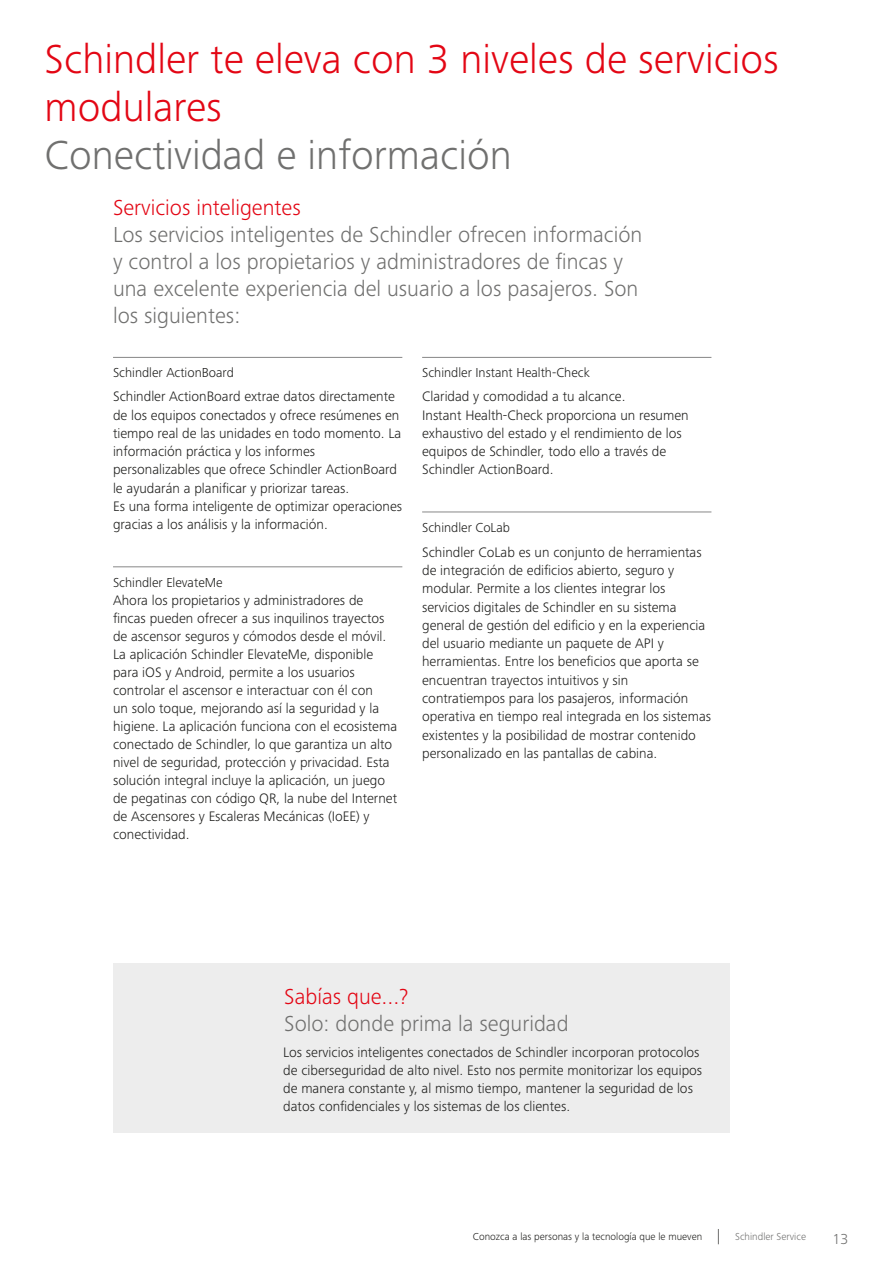
<style>
.page{position:relative;width:893px;height:1263px;background:#fff}
.page>*{position:absolute;margin:0;border:0;box-sizing:border-box;transform-origin:0 0}
.t1{font:300 42px/48px "Frutiger Next LTW1 G";color:#e30614}
.t2{font:300 42px "Frutiger Next LTW1 G";color:#70706f}
.t3{font:300 22.5px/27px "Frutiger Next LTW1 G";color:#70706f}
.t4{font:300 22.5px "Frutiger Next LTW1 G";color:#e30614}
.t5{font:300 15px "Frutiger Next LTW1 G";color:#70706f}
.t6{font:300 14.25px/18.3px "Frutiger Next LTW1 G";color:#1d1d1b}
.t7{font:300 13.5px "Frutiger Next LTW1 G";color:#1d1d1b}
.t8{font:300 10.5px "Frutiger Next LTW1 G";color:#1d1d1b}
.t9{font:300 10.5px "Frutiger Next LTW1 G";color:#70706f}
</style>
<div class="page">
<div style="left:113px;top:963px;width:617px;height:169px;background:#ededed"></div>
<hr style="left:113px;top:357px;width:289px;height:1px;background:#878787">
<hr style="left:113px;top:566px;width:289px;height:1px;background:#878787">
<hr style="left:422px;top:357px;width:289px;height:1px;background:#878787">
<hr style="left:422px;top:512px;width:289px;height:1px;background:#878787">
<svg style="left:718px;top:1229px;width:1px;height:15px"></svg>
<h1 class="t1" style="left:45px;top:35px;width:736px">Schindler te eleva con 3 niveles de servicios modulares</h1>
<h1 class="t2" style="left:45px;top:131px;width:469px">Conectividad e información</h1>
<p class="t4" style="left:113px;top:195px;width:189px">Servicios inteligentes</p>
<p class="t3" style="left:113px;top:221px;width:531px">Los servicios inteligentes de Schindler ofrecen información y control a los propietarios y administradores de fncas y una excelente experiencia del usuario a los pasajeros. Son los siguientes:</p>
<p class="t7" style="left:113px;top:365px;width:122px">Schindler ActionBoard</p>
<p class="t6" style="left:113px;top:387px;width:291px">Schindler ActionBoard extrae datos directamente de los equipos conectados y ofrece resúmenes en tiempo real de las unidades en todo momento. La información práctica y los informes personalizables que ofrece Schindler ActionBoard le ayudarán a planifcar y priorizar tareas.<br>Es una forma inteligente de optimizar operaciones gracias a los análisis y la información.</p>
<p class="t7" style="left:113px;top:574px;width:111px">Schindler ElevateMe</p>
<p class="t6" style="left:113px;top:591px;width:286px">Ahora los propietarios y administradores de fncas pueden ofrecer a sus inquilinos trayectos de ascensor seguros y cómodos desde el móvil.<br>La aplicación Schindler ElevateMe, disponible para iOS y Android, permite a los usuarios controlar el ascensor e interactuar con él con<br>un solo toque, mejorando así la seguridad y la higiene. La aplicación funciona con el ecosistema conectado de Schindler, lo que garantiza un alto nivel de seguridad, protección y privacidad. Esta solución integral incluye la aplicación, un juego de pegatinas con código QR, la nube del Internet de Ascensores y Escaleras Mecánicas (IoEE) y conectividad.</p>
<p class="t7" style="left:422px;top:365px;width:169px">Schindler Instant Health-Check</p>
<p class="t6" style="left:422px;top:387px;width:268px">Claridad y comodidad a tu alcance.<br>Instant Health-Check proporciona un resumen exhaustivo del estado y el rendimiento de los equipos de Schindler, todo ello a través de Schindler ActionBoard.</p>
<p class="t7" style="left:422px;top:519px;width:89px">Schindler CoLab</p>
<p class="t6" style="left:422px;top:543px;width:291px">Schindler CoLab es un conjunto de herramientas de integración de edifcios abierto, seguro y modular. Permite a los clientes integrar los servicios digitales de Schindler en su sistema general de gestión del edifcio y en la experiencia del usuario mediante un paquete de API y herramientas. Entre los benefcios que aporta se encuentran trayectos intuitivos y sin contratiempos para los pasajeros, información operativa en tiempo real integrada en los sistemas existentes y la posibilidad de mostrar contenido personalizado en las pantallas de cabina.</p>
<h2 class="t4" style="left:284px;top:984px;width:126px">Sabías que...?</h2>
<h2 class="t3" style="left:284px;top:1010px;width:286px">Solo: donde prima la seguridad</h2>
<p class="t6" style="left:283px;top:1043px;width:420px">Los servicios inteligentes conectados de Schindler incorporan protocolos de ciberseguridad de alto nivel. Esto nos permite monitorizar los equipos de manera constante y, al mismo tiempo, mantener la seguridad de los datos confdenciales y los sistemas de los clientes.</p>
<p class="t8" style="left:473px;top:1231px;width:231px">Conozca a las personas y la tecnología que le mueven</p>
<p class="t9" style="left:735px;top:1231px;width:72px">Schindler Service</p>
<p class="t5" style="left:832px;top:1230px;width:17px">13</p>
</div>
